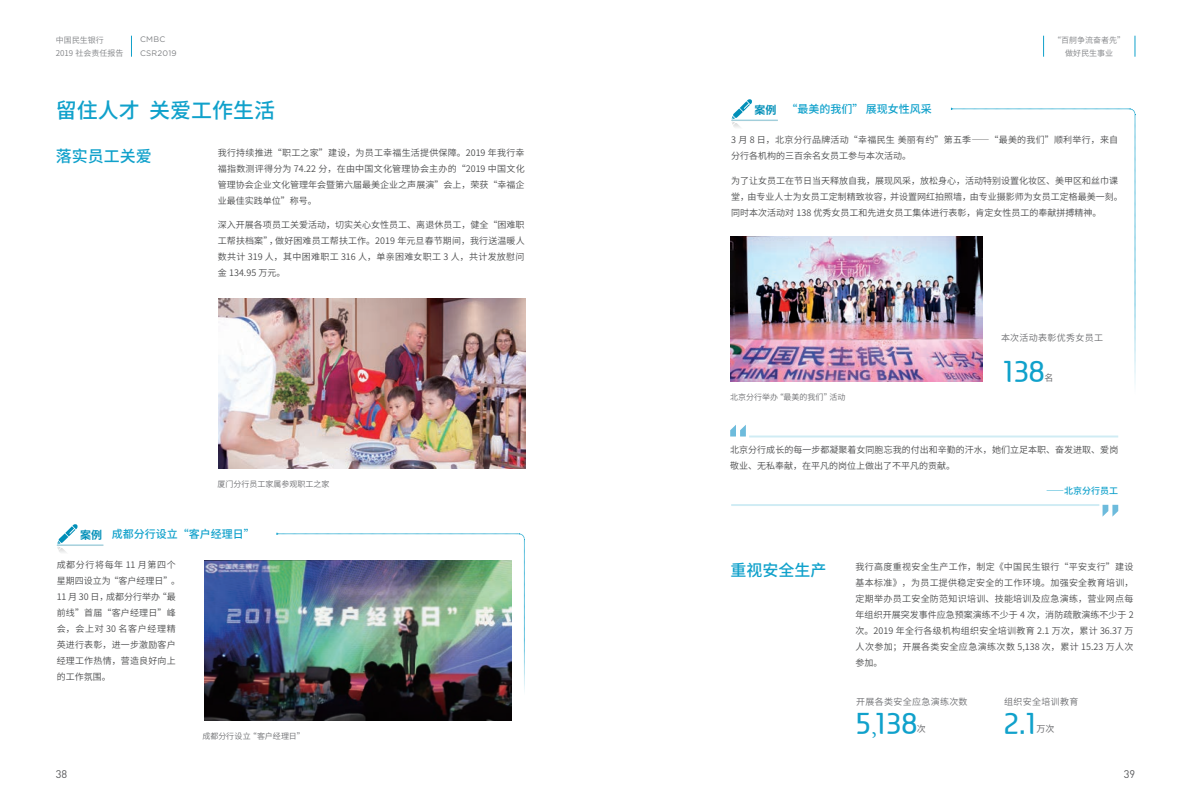
<style>
.page{position:relative;width:1191px;height:808px;background:#fff}
.page>*{position:absolute;margin:0;border:0;box-sizing:border-box;transform-origin:0 0}
.t1{font:500 28px "Modern H";letter-spacing:-.01em;color:#10a1cb}
.t2{font:500 21px "Source Han Sans CN";color:#10a1cb}
.t3{font:500 16px "Source Han Sans CN";color:#10a1cb}
.t4{font:500 11px "Source Han Sans CN";color:#10a1cb}
.t5{font:11px "DIN";color:#57585a}
.t6{font:700 11px "Source Han Sans CN";color:#018fb8}
.t7{font:9px/16px "Source Han Sans CN";color:#4b4c4d;text-align:justify}
.t8{font:9px/16px "Source Han Sans CN";letter-spacing:.02em;color:#4b4c4d}
.t9{font:9px/16px "Source Han Sans CN";letter-spacing:.025em;color:#4b4c4d}
.t10{font:9px "Source Han Sans CN";letter-spacing:.035em;color:#6c6d70}
.t11{font:500 9px "Source Han Sans CN";color:#10a1cb}
.t12{font:9px "Source Han Sans CN";color:#6c6d70}
.t13{font:8px "Source Han Sans CN";color:#6c6d70}
.t14{font:8px/13px "Source Han Sans CN";color:#808285}
.t15{font:8px/13px "Gotham Rounded";letter-spacing:.03em;color:#808285}
.s1{font-weight:700;color:#018fb8}
.s2{font-family:"Adobe Song Std";font-weight:300}
</style>
<div class="page">
<svg style="left:131px;top:36px;width:1px;height:21px"></svg>
<img style="left:730px;top:237px;width:221px;height:144px">
<img style="left:218px;top:298px;width:307px;height:170px">
<svg style="left:730px;top:425px;width:16px;height:11px"></svg>
<hr style="left:749px;top:435px;width:369px;height:2px;background:#10a1cb">
<svg style="left:1102px;top:505px;width:16px;height:12px"></svg>
<hr style="left:731px;top:504px;width:368px;height:2px;background:#10a1cb">
<svg style="left:951px;top:108px;width:185px;height:276px"></svg>
<img style="left:204px;top:560px;width:308px;height:160px">
<img style="left:277px;top:533px;width:248px;height:162px">
<svg style="left:57px;top:524px;width:47px;height:29px"></svg>
<svg style="left:731px;top:99px;width:47px;height:29px"></svg>
<svg style="left:1043px;top:36px;width:1px;height:21px"></svg>
<svg style="left:1134px;top:36px;width:1px;height:21px"></svg>
<p class="t14" style="left:56px;top:33px;width:69px">中国民生银行<br>2019 社会责任报告</p>
<p class="t15" style="left:140px;top:33px;width:38px">CMBC<br>CSR2019</p>
<h2 class="t2" style="left:56px;top:98px;width:221px">留住人才 关爱工作生活</h2>
<h3 class="t3" style="left:56px;top:147px;width:97px">落实员工关爱</h3>
<p class="t7" style="left:218px;top:145px;width:308px">我行持续推进“职工之家”建设，为员工幸福生活提供保障。2019 年我行幸福指数测评得分为 74.22 分，在由中国文化管理协会主办的“2019 中国文化管理协会企业文化管理年会暨第六届最美企业之声展演”会上，荣获“幸福企业最佳实践单位”称号。</p>
<p class="t7" style="left:218px;top:217px;width:308px">深入开展各项员工关爱活动，切实关心女性员工、离退休员工，健全“困难职工帮扶档案”，做好困难员工帮扶工作。2019 年元旦春节期间，我行送温暖人数共计 319 人，其中困难职工 316 人，单亲困难女职工 3 人，共计发放慰问金 134.95 万元。</p>
<p class="t13" style="left:217px;top:479px;width:113px">厦门分行员工家属参观职工之家</p>
<p class="t4" style="left:80px;top:528px;width:176px"><span class="s1">案例</span> 成都分行设立“客户经理日”</p>
<p class="t8" style="left:57px;top:557px;width:125px">成都分行将每年 11 月第四个星期四设立为“客户经理日”。<br>11 月 30 日，成都分行举办“最前线”首届“客户经理日”峰会，会上对 30 名客户经理精英进行表彰，进一步激励客户经理工作热情，营造良好向上的工作氛围。</p>
<p class="t13" style="left:202px;top:731px;width:104px">成都分行设立“客户经理日”</p>
<p class="t6" style="left:754px;top:103px;width:23px">案例</p>
<p class="t4" style="left:786px;top:103px;width:147px">“最美的我们” 展现女性风采</p>
<p class="t14" style="left:1053px;top:33px;width:73px;text-align:center">“百舸争流奋者先”做好民生事业</p>
<p class="t9" style="left:731px;top:132px;width:388px">3 月 8 日，北京分行品牌活动“幸福民生 美丽有约”第五季——“最美的我们”顺利举行，来自分行各机构的三百余名女员工参与本次活动。</p>
<p class="t7" style="left:731px;top:172px;width:393px;text-align:left">为了让女员工在节日当天释放自我，展现风采，放松身心，活动特别设置化妆区、美甲区和丝巾课堂，由专业人士为女员工定制精致妆容，并设置网红拍照墙，由专业摄影师为女员工定格最美一刻。同时本次活动对 138 优秀女员工和先进女员工集体进行表彰，肯定女性员工的奉献拼搏精神。</p>
<p class="t13" style="left:730px;top:392px;width:117px">北京分行举办“最美的我们”活动</p>
<p class="t10" style="left:1001px;top:332px;width:104px">本次活动表彰优秀女员工</p>
<h1 class="t1" style="left:1001px;top:355px;width:45px">138</h1>
<p class="t12" style="left:1044px;top:372px;width:10px">名</p>
<p class="t7" style="left:730px;top:442px;width:390px">北京分行成长的每一步都凝聚着女同胞忘我的付出和辛勤的汗水，她们立足本职、奋发进取、爱岗敬业、无私奉献，在平凡的岗位上做出了不平凡的贡献。</p>
<p class="t11" style="left:1046px;top:485px;width:73px">——北京分行员工</p>
<h3 class="t3" style="left:730px;top:561px;width:97px">重视安全生产</h3>
<p class="t7" style="left:855px;top:559px;width:279px">我行高度重视安全生产工作，制定《中国民生银行“平安支行”建设基本标准》，为员工提供稳定安全的工作环境。加强安全教育培训，定期举办员工安全防范知识培训、技能培训及应急演练，营业网点每年组织开展突发事件应急预案演练不少于 4 次，消防疏散演练不少于 2次。2019 年全行各级机构组织安全培训教育 2.1 万次，累计 36.37 万人次参加；开展各类安全应急演练次数 5,138 次，累计 15.23 万人次参加。</p>
<p class="t10" style="left:856px;top:697px;width:113px">开展各类安全应急演练次数</p>
<h1 class="t1" style="left:856px;top:707px;width:62px">5<span class="s2">,</span>138</h1>
<p class="t10" style="left:1004px;top:697px;width:76px">组织安全培训教育</p>
<h1 class="t1" style="left:1004px;top:707px;width:36px">2.1</h1>
<p class="t12" style="left:917px;top:724px;width:10px">次</p>
<p class="t12" style="left:1036px;top:724px;width:19px">万次</p>
<p class="t5" style="left:56px;top:767px;width:13px">38</p>
<p class="t5" style="left:1123px;top:767px;width:13px">39</p>
</div>
